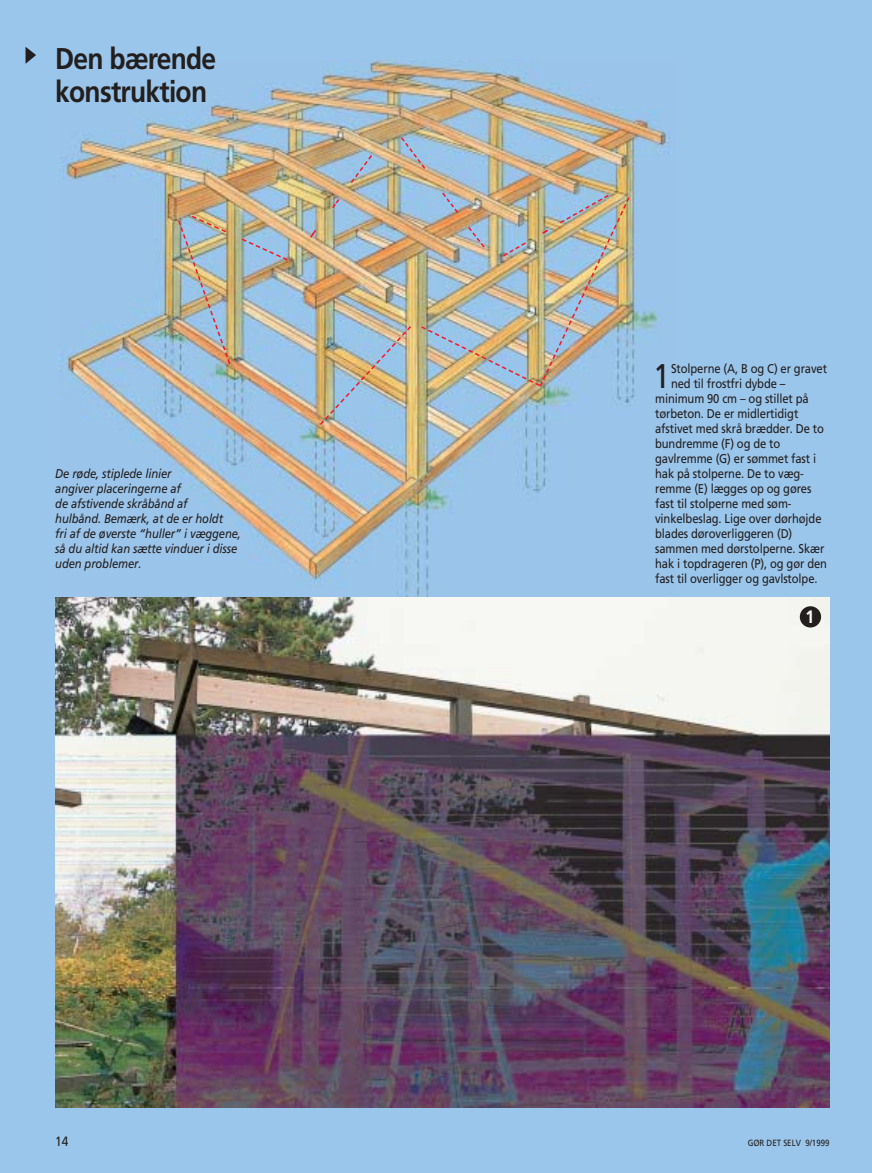
<style>
.page{position:relative;width:872px;height:1173px;background:#9bc6eb}
.page>*{position:absolute;margin:0;border:0;box-sizing:border-box;transform-origin:0 0}
.t1{font:34.2px "Frutiger";color:#231f1f;scale:.88 1}
.t2{font:700 30px/33px "Frutiger";letter-spacing:-.03em;color:#231f1f;scale:.88 1}
.t3{font:700 18px "Frutiger";color:#fff;scale:.88 1}
.t4{font:13.5px "Frutiger";color:#231f1f;scale:.88 1}
.t5{font:12.75px "Frutiger";letter-spacing:-.01em;color:#231f1f;scale:.88 1}
.t6{font:italic 12.75px/15px "Frutiger";letter-spacing:-.01em;color:#231f1f;scale:.88 1}
.t7{font:9px "Frutiger";color:#231f1f;scale:.88 1}
</style>
<div class="page">
<img style="left:59px;top:59px;width:616px;height:539px">
<img style="left:55px;top:598px;width:774px;height:510px">
<svg style="left:26px;top:47px;width:10px;height:17px"></svg>
<div style="left:799px;top:606px;width:22px;height:22px;background:#231f1f;border-radius:50%"></div>
<img style="left:318px;top:325px;width:94px;height:102px">
<img style="left:177px;top:214px;width:55px;height:152px">
<svg style="left:240px;top:237px;width:49px;height:25px"></svg>
<svg style="left:349px;top:154px;width:24px;height:31px"></svg>
<svg style="left:308px;top:197px;width:33px;height:42px"></svg>
<svg style="left:399px;top:136px;width:28px;height:34px"></svg>
<img style="left:419px;top:191px;width:212px;height:197px">
<h2 class="t2" style="left:55px;top:45px;width:184px">Den bærende konstruktion</h2>
<p class="t6" style="left:55px;top:467px;width:212px">De røde, stiplede linier<br>angiver placeringerne af<br>de afstivende skråbånd af<br>hulbånd. Bemærk, at de er holdt<br>fri af de øverste “huller” i væggene, så du altid kan sætte vinduer i disse uden problemer.</p>
<h1 class="t1" style="left:653px;top:362px;width:21px">1</h1>
<p class="t5" style="left:671px;top:363px;width:179px">Stolperne (A, B og C) er gravet</p>
<p class="t5" style="left:671px;top:378px;width:131px">ned til frostfri dybde –</p>
<p class="t5" style="left:655px;top:393px;width:176px">minimum 90 cm – og stillet på</p>
<p class="t5" style="left:655px;top:408px;width:164px">tørbeton. De er midlertidigt</p>
<p class="t5" style="left:655px;top:423px;width:193px">afstivet med skrå brædder. De to</p>
<p class="t5" style="left:655px;top:438px;width:144px">bundremme (F) og de to</p>
<p class="t5" style="left:655px;top:453px;width:184px">gavlremme (G) er sømmet fast i</p>
<p class="t5" style="left:655px;top:468px;width:171px">hak på stolperne. De to væg-</p>
<p class="t5" style="left:655px;top:483px;width:179px">remme (E) lægges op og gøres</p>
<p class="t5" style="left:655px;top:498px;width:156px">fast til stolperne med søm-</p>
<p class="t5" style="left:655px;top:513px;width:191px">vinkelbeslag. Lige over dørhøjde</p>
<p class="t5" style="left:655px;top:528px;width:157px">blades døroverliggeren (D)</p>
<p class="t5" style="left:655px;top:543px;width:194px">sammen med dørstolperne. Skær</p>
<p class="t5" style="left:655px;top:558px;width:197px">hak i topdrageren (P), og gør den</p>
<p class="t5" style="left:655px;top:573px;width:186px">fast til overligger og gavlstolpe.</p>
<h3 class="t3" style="left:805px;top:609px;width:12px">1</h3>
<p class="t4" style="left:55px;top:1136px;width:16px">14</p>
<p class="t7" style="left:747px;top:1140px;width:95px">GØR DET SELV 9/1999</p>
</div>
